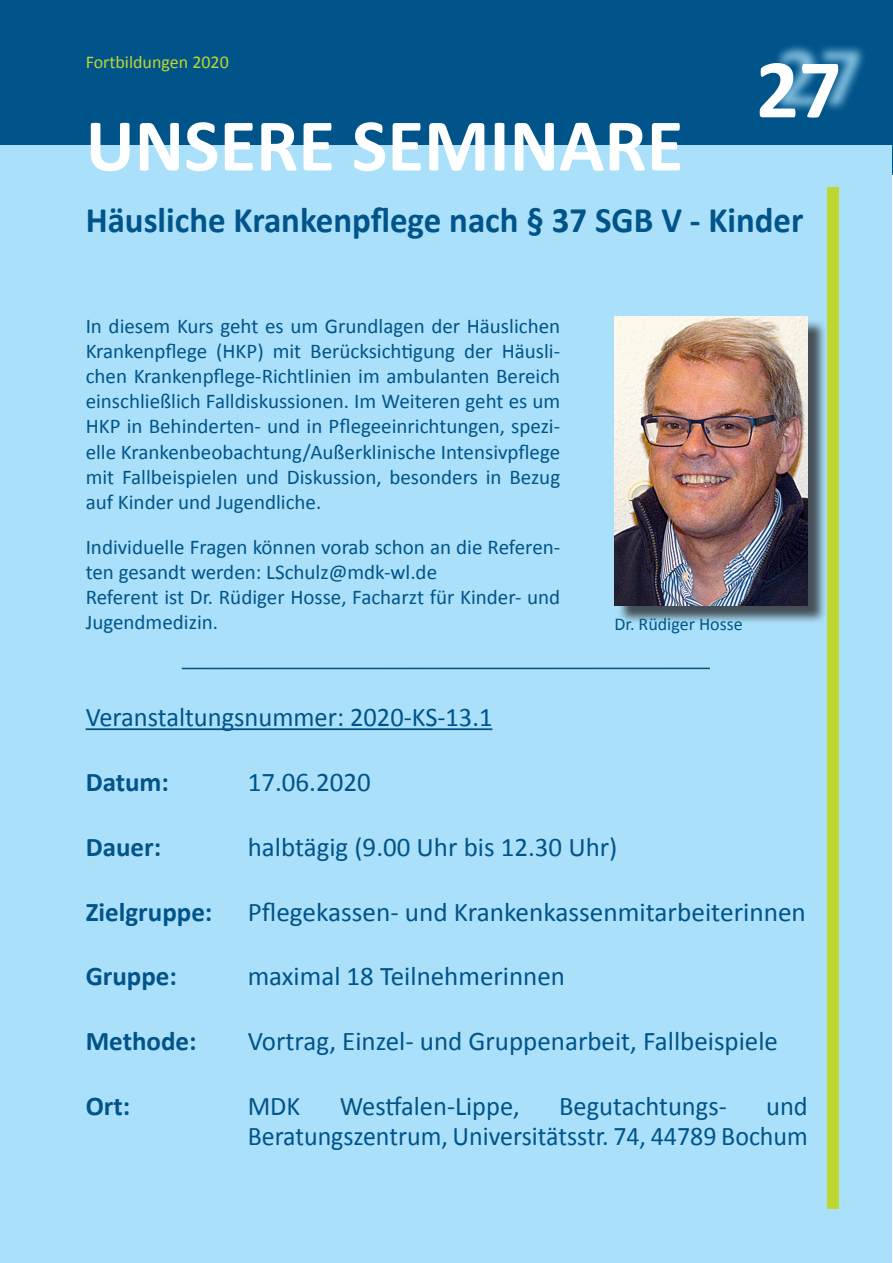
<style>
.page{position:relative;width:893px;height:1263px;background:#fff}
.page>*{position:absolute;margin:0;border:0;box-sizing:border-box;transform-origin:0 0}
.t1{font:700 84.45px "Calibri";color:#fff}
.t2{font:700 75px "Calibri";color:#fff}
.t3{font:700 36px "Calibri";color:#01548a}
.t4{font:27px/30px "Calibri";color:#01548a;text-align:right}
.t5{font:700 27px "Calibri";color:#01548a}
.t6{font:21px/25.2px "Calibri";color:#01548a}
.t7{font:18px "Calibri";color:#bed630}
.t8{font:18px "Calibri";color:#01548a}
</style>
<div class="page">
<div style="left:0;top:0;width:893px;height:174px;background:#01548a"></div>
<div style="left:0;top:146px;width:892px;height:1117px;background:#aae0f9"></div>
<div style="left:773px;top:42px;width:94px;height:71px;background:#aae0f9;opacity:.75"></div>
<div style="left:827px;top:187px;width:12px;height:1022px;background:#bed630;border:2px solid #bed630"></div>
<hr style="left:182px;top:668px;width:528px;height:1px;background:#01548a">
<hr style="left:86px;top:728px;width:406px;height:2px;background:#01548a">
<div style="left:617px;top:319px;width:210px;height:306px;background:#231f20;opacity:.75"></div>
<img style="left:614px;top:317px;width:194px;height:289px">
<p class="t7" style="left:86px;top:50px;width:145px">Fortbildungen 2020</p>
<p class="t1" style="left:756px;top:35px;width:87px">27</p>
<p class="t2" style="left:86px;top:98px;width:599px">UNSERE SEMINARE</p>
<p class="t3" style="left:86px;top:197px;width:719px">Häusliche Krankenpflege nach § 37 SGB V - Kinder</p>
<p class="t6" style="left:86px;top:313px;width:476px;text-align:justify">In diesem Kurs geht es um Grundlagen der Häuslichen Krankenpflege (HKP) mit Berücksichtigung der Häusli&shy;chen Krankenpflege-Richtlinien im ambulanten Bereich einschließlich Falldiskussionen. Im Weiteren geht es um HKP in Behinderten- und in Pflegeeinrichtungen, spezi&shy;elle Krankenbeobachtung/Außerklinische Intensivpflege mit Fallbeispielen und Diskussion, besonders in Bezug auf Kinder und Jugendliche.</p>
<p class="t6" style="left:86px;top:534px;width:476px">Individuelle Fragen können vorab schon an die Referen&shy;ten gesandt werden: LSchulz@mdk-wl.de</p>
<p class="t6" style="left:86px;top:585px;width:476px">Referent ist Dr. Rüdiger Hosse, Facharzt für Kinder- und<br>Jugendmedizin.</p>
<p class="t4" style="left:86px;top:702px;width:408px">Veranstaltungsnummer: 2020-KS-13.1</p>
<p class="t5" style="left:86px;top:765px;width:85px">Datum:</p>
<p class="t4" style="left:248px;top:767px;width:125px">17.06.2020</p>
<p class="t8" style="left:614px;top:612px;width:130px">Dr. Rüdiger Hosse</p>
<p class="t5" style="left:86px;top:829px;width:77px">Dauer:</p>
<p class="t4" style="left:248px;top:832px;width:371px">halbtägig (9.00 Uhr bis 12.30 Uhr)</p>
<p class="t5" style="left:86px;top:894px;width:128px">Zielgruppe:</p>
<p class="t4" style="left:248px;top:897px;width:560px">Pflegekassen- und Krankenkassenmitarbeiterinnen</p>
<p class="t5" style="left:86px;top:959px;width:93px">Gruppe:</p>
<p class="t4" style="left:248px;top:961px;width:319px">maximal 18 Teilnehmerinnen</p>
<p class="t5" style="left:86px;top:1024px;width:112px">Methode:</p>
<p class="t4" style="left:248px;top:1026px;width:532px">Vortrag, Einzel- und Gruppenarbeit, Fallbeispiele</p>
<p class="t5" style="left:86px;top:1089px;width:46px">Ort:</p>
<p class="t4" style="left:248px;top:1091px;width:54px">MDK</p>
<p class="t4" style="left:340px;top:1091px;width:182px">Westfalen-Lippe,</p>
<p class="t4" style="left:559px;top:1091px;width:169px">Begutachtungs-</p>
<p class="t4" style="left:248px;top:1091px;width:562px">und<br>Beratungszentrum, Universitätsstr. 74, 44789 Bochum</p>
</div>
